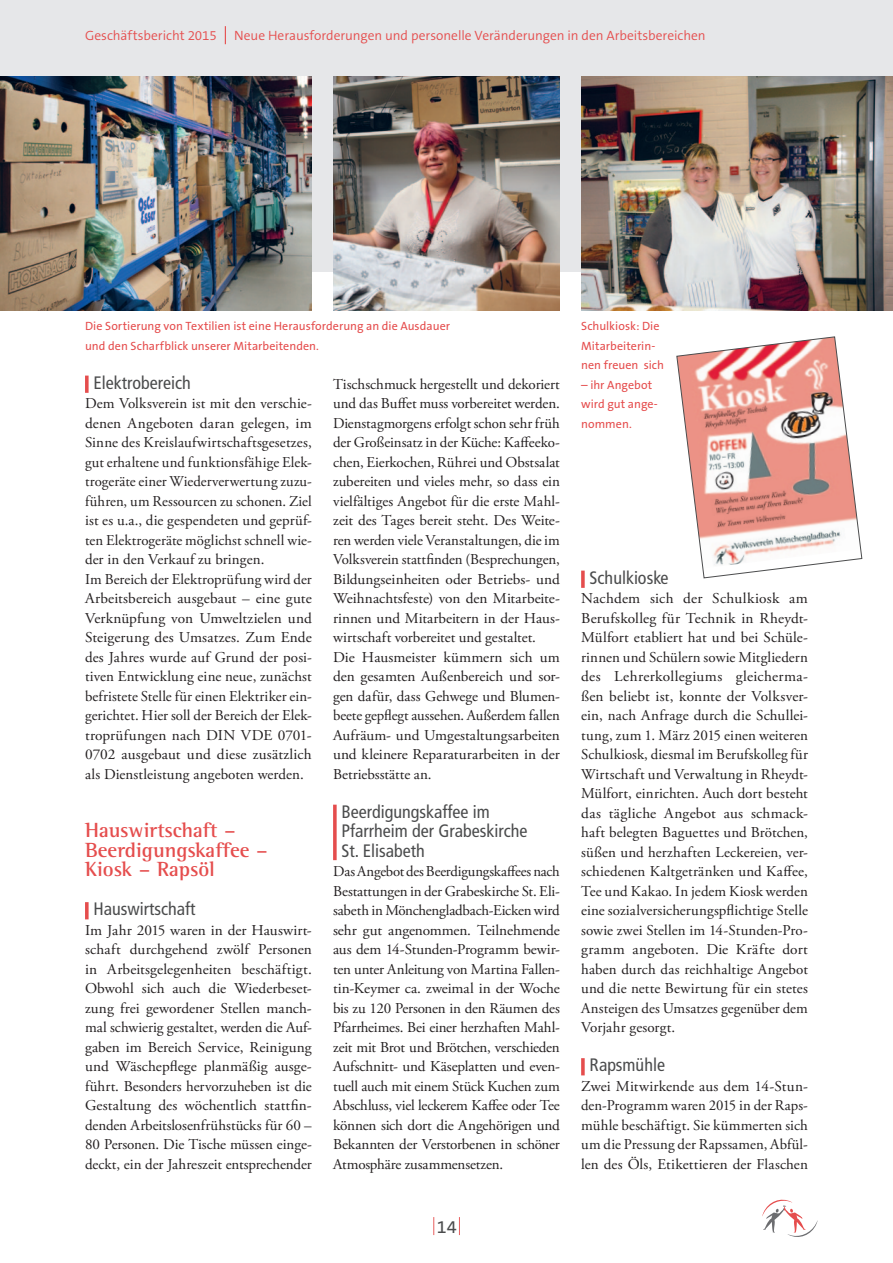
<style>
.page{position:relative;width:893px;height:1263px;background:#fff}
.page>*{position:absolute;margin:0;border:0;box-sizing:border-box;transform-origin:0 0}
.t1{font:700 21px/19.5px "Rotis Semi Serif";color:#e54d4d}
.t2{font:condensed 18px/19.5px "Frutiger";color:#4b4c4d}
.t3{font:18px "The Sans B5 Plain";color:#4b4c4d}
.t4{font:15px/19.5px "Adobe Garamond Pro";color:#231f20;text-align:justify}
.t5{font:300 13.5px "The Sans B4";letter-spacing:-.005em;color:#e54d4d}
.t6{font:12px/19.5px "The Sans B5 Plain";letter-spacing:.005em;color:#e54d4d}
</style>
<div class="page">
<div style="left:0;top:0;width:893px;height:272px;background:#e6e7e9"></div>
<svg style="left:433px;top:1217px;width:1px;height:18px"></svg>
<svg style="left:459px;top:1217px;width:1px;height:18px"></svg>
<svg style="left:762px;top:1200px;width:56px;height:37px"></svg>
<svg style="left:225px;top:26px;width:1px;height:18px"></svg>
<svg style="left:85px;top:376px;width:4px;height:17px"></svg>
<svg style="left:85px;top:902px;width:4px;height:17px"></svg>
<svg style="left:333px;top:805px;width:4px;height:55px"></svg>
<svg style="left:581px;top:571px;width:4px;height:17px"></svg>
<svg style="left:581px;top:1058px;width:4px;height:17px"></svg>
<img style="left:333px;top:77px;width:227px;height:234px">
<img style="left:0;top:77px;width:312px;height:234px">
<img style="left:581px;top:77px;width:312px;height:234px">
<svg style="left:676px;top:336px;width:187px;height:243px"></svg>
<p class="t5" style="left:85px;top:29px;width:133px">Geschäftsbericht 2015</p>
<p class="t5" style="left:234px;top:29px;width:473px">Neue Herausforderungen und personelle Veränderungen in den Arbeitsbereichen</p>
<p class="t6" style="left:85px;top:317px;width:366px">Die Sortierung von Textilien ist eine Herausforderung an die Ausdauer und den Scharfblick unserer Mitarbeitenden.</p>
<p class="t6" style="left:581px;top:317px;width:84px">Schulkiosk: Die<br>Mitarbeiterin&shy;nen freuen sich</p>
<p class="t6" style="left:581px;top:375px;width:78px">– ihr Angebot wird gut ange&shy;nommen.</p>
<p class="t2" style="left:94px;top:373px;width:99px">Elektrobereich</p>
<p class="t4" style="left:85px;top:394px;width:228px;text-align:left">Dem Volksverein ist mit den verschie&shy;denen Angeboten daran gelegen, im Sinne des Kreislaufwirtschaftsgesetzes, gut erhaltene und funktionsfähige Elek&shy;trogeräte einer Wiederverwertung zuzu&shy;führen, um Ressourcen zu schonen. Ziel ist es u.a., die gespendeten und geprüf&shy;ten Elektrogeräte möglichst schnell wie&shy;der in den Verkauf zu bringen.<br>Im Bereich der Elektroprüfung wird der Arbeitsbereich ausgebaut – eine gute Verknüpfung von Umweltzielen und Steigerung des Umsatzes. Zum Ende des Jahres wurde auf Grund der posi&shy;tiven Entwicklung eine neue, zunächst befristete Stelle für einen Elektriker ein&shy;gerichtet. Hier soll der Bereich der Elek&shy;troprüfungen nach DIN VDE 0701- 0702 ausgebaut und diese zusätzlich als Dienstleistung angeboten werden.</p>
<h1 class="t1" style="left:85px;top:820px;width:184px">Hauswirtschaft –<br>Beerdigungskaffee –<br>Kiosk – Rapsöl</h1>
<p class="t2" style="left:94px;top:899px;width:103px">Hauswirtschaft</p>
<p class="t4" style="left:85px;top:921px;width:228px">Im Jahr 2015 waren in der Hauswirt&shy;schaft durchgehend zwölf Personen in Arbeitsgelegenheiten beschäftigt.<br>Obwohl sich auch die Wiederbeset&shy;zung frei gewordener Stellen manch&shy;mal schwierig gestaltet, werden die Auf&shy;gaben im Bereich Service, Reinigung und Wäschepflege planmäßig ausge&shy;führt. Besonders hervorzuheben ist die Gestaltung des wöchentlich stattfin&shy;denden Arbeitslosenfrühstücks für 60 – 80 Personen. Die Tische müssen einge&shy;deckt, ein der Jahreszeit entsprechender</p>
<p class="t4" style="left:333px;top:375px;width:228px;text-align:left">Tischschmuck hergestellt und dekoriert und das Buffet muss vorbereitet werden.<br>Dienstagmorgens erfolgt schon sehr früh der Großeinsatz in der Küche: Kaffeeko&shy;chen, Eierkochen, Rührei und Obstsalat zubereiten und vieles mehr, so dass ein vielfältiges Angebot für die erste Mahl&shy;zeit des Tages bereit steht. Des Weite&shy;ren werden viele Veranstaltungen, die im Volksverein stattfinden (Besprechungen, Bildungseinheiten oder Betriebs- und Weihnachtsfeste) von den Mitarbeite&shy;rinnen und Mitarbeitern in der Haus&shy;wirtschaft vorbereitet und gestaltet.<br>Die Hausmeister kümmern sich um den gesamten Außenbereich und sor&shy;gen dafür, dass Gehwege und Blumen&shy;beete gepflegt aussehen. Außerdem fallen Aufräum- und Umgestaltungsarbeiten und kleinere Reparaturarbeiten in der Betriebsstätte an.</p>
<p class="t2" style="left:342px;top:802px;width:187px">Beerdigungskaffee im<br>Pfarrheim der Grabeskirche<br>St. Elisabeth</p>
<p class="t4" style="left:333px;top:862px;width:228px">Das Angebot des Beerdigungskaffees nach Bestattungen in der Grabeskirche St. Eli&shy;sabeth in Mönchengladbach-Eicken wird sehr gut angenommen. Teilnehmende aus dem 14-Stunden-Programm bewir&shy;ten unter Anleitung von Martina Fallen&shy;tin-Keymer ca. zweimal in der Woche bis zu 120 Personen in den Räumen des Pfarrheimes. Bei einer herzhaften Mahl&shy;zeit mit Brot und Brötchen, verschieden Aufschnitt- und Käseplatten und even&shy;tuell auch mit einem Stück Kuchen zum Abschluss, viel leckerem Kaffee oder Tee können sich dort die Angehörigen und Bekannten der Verstorbenen in schöner Atmosphäre zusammensetzen.</p>
<p class="t2" style="left:590px;top:568px;width:80px">Schulkioske</p>
<p class="t4" style="left:581px;top:589px;width:228px">Nachdem sich der Schulkiosk am Berufskolleg für Technik in Rheydt-Mülfort etabliert hat und bei Schüle&shy;rinnen und Schülern sowie Mitgliedern des Lehrerkollegiums gleicherma&shy;ßen beliebt ist, konnte der Volksver&shy;ein, nach Anfrage durch die Schullei&shy;tung, zum 1. März 2015 einen weiteren Schulkiosk, diesmal im Berufskolleg für Wirtschaft und Verwaltung in Rheydt-Mülfort, einrichten. Auch dort besteht das tägliche Angebot aus schmack&shy;haft belegten Baguettes und Brötchen, süßen und herzhaften Leckereien, ver&shy;schiedenen Kaltgetränken und Kaffee, Tee und Kakao. In jedem Kiosk werden eine sozialversicherungspflichtige Stelle sowie zwei Stellen im 14-Stunden-Pro&shy;gramm angeboten. Die Kräfte dort haben durch das reichhaltige Angebot und die nette Bewirtung für ein stetes Ansteigen des Umsatzes gegenüber dem Vorjahr gesorgt.</p>
<p class="t2" style="left:590px;top:1055px;width:77px">Rapsmühle</p>
<p class="t4" style="left:581px;top:1077px;width:228px">Zwei Mitwirkende aus dem 14-Stun&shy;den-Programm waren 2015 in der Raps&shy;mühle beschäftigt. Sie kümmerten sich um die Pressung der Rapssamen, Abfül&shy;len des Öls, Etikettieren der Flaschen</p>
<p class="t3" style="left:437px;top:1217px;width:21px">14</p>
</div>
